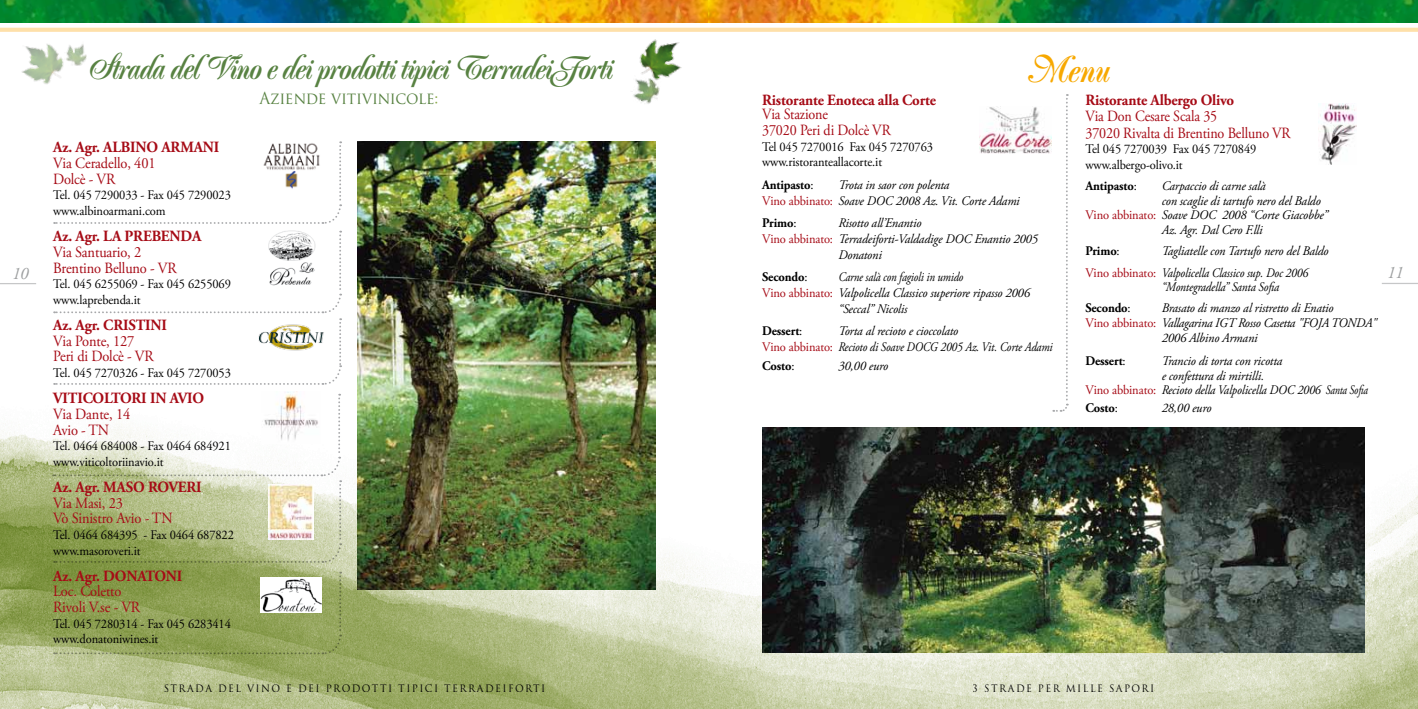
<style>
.page{position:relative;width:1418px;height:709px;background:#fff}
.page>*{position:absolute;margin:0;border:0;box-sizing:border-box;transform-origin:0 0}
.t1{font:500 35px "Poppl Exquisit";color:#f7a800}
.t2{font:500 31.25px "Poppl Exquisit";letter-spacing:-.02em;color:#588242}
.t3{font:italic 17.5px "Adobe Garamond Pro";color:#9c9e9f;scale:.95 1}
.t4{font:16.25px "Trajan Pro";letter-spacing:-.01em;color:#588242;scale:.95 1}
.t5{font:15.62px/15.6px "Adobe Garamond Pro";letter-spacing:-.01em;color:#a60b16;scale:.92 1}
.t6{font:700 15.62px "Adobe Garamond Pro";letter-spacing:-.01em;color:#a60b16;scale:.95 1}
.t7{font:15.62px/15.6px "Adobe Garamond Pro";letter-spacing:-.01em;color:#a60b16;scale:.9 1}
.t8{font:italic 13.12px/15.6px "Adobe Garamond Pro";letter-spacing:-.01em;color:#000;scale:.95 1}
.t9{font:13.12px/15.6px "Adobe Garamond Pro";letter-spacing:-.01em;color:#000;scale:.95 1}
.t10{font:700 13.12px "Adobe Garamond Pro";letter-spacing:-.01em;color:#000;scale:.95 1}
.t11{font:italic 13.12px "Adobe Garamond Pro";letter-spacing:-.01em;color:#000;scale:.91 1}
.t12{font:italic 13.12px "Adobe Garamond Pro";letter-spacing:-.01em;color:#000;scale:.84 1}
.t13{font:italic 13.12px "Adobe Garamond Pro";letter-spacing:-.01em;color:#000;scale:.88 1}
.t14{font:10px "Trajan Pro";letter-spacing:.155em;color:#000;scale:.95 1}
.s1{color:#8ba946}
.s2{font-weight:400}
.s3{font-style:normal;color:#a60b16}
</style>
<div class="page">
<img style="left:0;top:390px;width:1417px;height:319px">
<img style="left:0;top:0;width:1417px;height:22px">
<hr style="left:0;top:283px;width:36px;height:1px;background:#c6c7c8">
<svg style="left:0;top:28px;width:1417px;height:4px;background:#fee1ac"></svg>
<hr style="left:1381px;top:283px;width:36px;height:1px;background:#c6c7c8">
<img style="left:633px;top:85px;width:27px;height:19px">
<img style="left:635px;top:39px;width:47px;height:46px">
<img style="left:22px;top:44px;width:41px;height:40px">
<img style="left:63px;top:44px;width:24px;height:22px">
<svg style="left:54px;top:141px;width:288px;height:83px"></svg>
<svg style="left:1053px;top:94px;width:15px;height:319px"></svg>
<img style="left:262px;top:141px;width:59px;height:49px">
<img style="left:262px;top:392px;width:59px;height:2px">
<img style="left:979px;top:107px;width:72px;height:46px">
<img style="left:762px;top:427px;width:602px;height:225px">
<img style="left:1318px;top:104px;width:37px;height:61px">
<img style="left:358px;top:141px;width:298px;height:448px">
<svg style="left:54px;top:231px;width:288px;height:154px"></svg>
<svg style="left:53px;top:394px;width:289px;height:170px"></svg>
<svg style="left:54px;top:571px;width:288px;height:84px;background:#95a561"></svg>
<h2 class="t2" style="left:87px;top:49px;width:526px">Strada del Vino e dei prodotti tipici TerradeiForti</h2>
<h1 class="t1" style="left:1026px;top:49px;width:83px">Menu</h1>
<p class="t4" style="left:259px;top:88px;width:190px">Aziende vitivinicole<span class="s1">:</span></p>
<p class="t6" style="left:762px;top:91px;width:185px">Ristorante Enoteca alla Corte</p>
<p class="t7" style="left:762px;top:107px;width:144px">Via Stazione<br>37020 Peri di Dolcè VR</p>
<p class="t9" style="left:762px;top:139px;width:181px">Tel 045 7270016 Fax 045 7270763 www.ristoranteallacorte.it</p>
<p class="t10" style="left:762px;top:177px;width:56px">Antipasto<span class="s2">:</span></p>
<p class="t6" style="left:1085px;top:91px;width:158px">Ristorante Albergo Olivo</p>
<p class="t7" style="left:1085px;top:109px;width:229px;line-height:16.2px">Via Don Cesare Scala 35<br>37020 Rivalta di Brentino Belluno VR</p>
<p class="t9" style="left:1085px;top:142px;width:181px">Tel 045 7270039 Fax 045 7270849 www.albergo-olivo.it</p>
<p class="t10" style="left:1085px;top:179px;width:56px">Antipasto<span class="s2">:</span></p>
<p class="t8" style="left:1161px;top:179px;width:111px">Carpaccio di carne salà</p>
<p class="t8" style="left:1161px;top:193px;width:169px">con scaglie di tartufo nero del Baldo</p>
<p class="t8" style="left:1085px;top:207px;width:257px"><span class="s3">Vino abbinato:</span> Soave DOC 2008 “Corte Giacobbe”</p>
<p class="t8" style="left:1161px;top:222px;width:108px">Az. Agr. Dal Cero F.lli</p>
<p class="t10" style="left:1085px;top:243px;width:38px">Primo<span class="s2">:</span></p>
<p class="t6" style="left:53px;top:138px;width:176px">Az. Agr. ALBINO ARMANI</p>
<p class="t5" style="left:53px;top:156px;width:113px">Via Ceradello, 401<br>Dolcè - VR</p>
<p class="t9" style="left:53px;top:188px;width:189px">Tel. 045 7290033 - Fax 045 7290023 www.albinoarmani.com</p>
<p class="t6" style="left:53px;top:227px;width:158px">Az. Agr. LA PREBENDA</p>
<p class="t5" style="left:53px;top:245px;width:136px">Via Santuario, 2<br>Brentino Belluno - VR</p>
<p class="t9" style="left:53px;top:277px;width:189px">Tel. 045 6255069 - Fax 045 6255069 www.laprebenda.it</p>
<p class="t6" style="left:53px;top:316px;width:121px">Az. Agr. CRISTINI</p>
<p class="t5" style="left:53px;top:333px;width:111px">Via Ponte, 127<br>Peri di Dolcè - VR</p>
<p class="t9" style="left:53px;top:365px;width:189px">Tel. 045 7270326 - Fax 045 7270053</p>
<p class="t6" style="left:53px;top:389px;width:160px">VITICOLTORI IN AVIO</p>
<p class="t5" style="left:53px;top:406px;width:85px">Via Dante, 14<br>Avio - TN</p>
<p class="t9" style="left:53px;top:438px;width:189px">Tel. 0464 684008 - Fax 0464 684921 www.viticoltoriinavio.it</p>
<p class="t6" style="left:53px;top:478px;width:158px">Az. Agr. MASO ROVERI</p>
<p class="t5" style="left:53px;top:495px;width:131px">Via Masi, 23<br>Vò Sinistro Avio - TN</p>
<p class="t9" style="left:53px;top:527px;width:192px">Tel. 0464 684395 - Fax 0464 687822 www.masoroveri.it</p>
<p class="t6" style="left:53px;top:567px;width:137px">Az. Agr. DONATONI</p>
<p class="t5" style="left:53px;top:584px;width:96px">Loc. Coletto<br>Rivoli V.se - VR</p>
<p class="t9" style="left:53px;top:616px;width:189px">Tel. 045 7280314 - Fax 045 6283414 www.donatoniwines.it</p>
<p class="t8" style="left:762px;top:177px;width:273px;text-align:center">Trota in saor con polenta<br><span class="s3">Vino abbinato:</span> Soave DOC 2008 Az. Vit. Corte Adami</p>
<p class="t10" style="left:762px;top:215px;width:38px">Primo<span class="s2">:</span></p>
<p class="t8" style="left:838px;top:216px;width:89px">Risotto all’Enantio</p>
<p class="t8" style="left:762px;top:231px;width:292px"><span class="s3">Vino abbinato:</span> Terradeiforti-Valdadige DOC Enantio 2005</p>
<p class="t8" style="left:838px;top:247px;width:47px">Donatoni</p>
<p class="t10" style="left:762px;top:269px;width:49px">Secondo<span class="s2">:</span></p>
<p class="t12" style="left:838px;top:269px;width:150px">Carne salà con fagioli in umido</p>
<p class="t8" style="left:762px;top:285px;width:283px"><span class="s3">Vino abbinato:</span> Valpolicella Classico superiore ripasso 2006</p>
<p class="t8" style="left:838px;top:301px;width:74px">“Seccal” Nicolis</p>
<p class="t10" style="left:762px;top:323px;width:44px">Dessert<span class="s2">:</span></p>
<p class="t8" style="left:1085px;top:240px;width:257px;line-height:21.5px;text-indent:76px">Tagliatelle con Tartufo nero del Baldo<br><span class="s3">Vino abbinato:</span> Valpolicella Classico sup. Doc 2006</p>
<p class="t13" style="left:1161px;top:279px;width:135px">“Montegradella” Santa Sofia</p>
<p class="t10" style="left:1085px;top:300px;width:49px">Secondo<span class="s2">:</span></p>
<p class="t8" style="left:1161px;top:301px;width:182px">Brasato di manzo al ristretto di Enatio</p>
<p class="t8" style="left:1085px;top:316px;width:308px"><span class="s3">Vino abbinato:</span> Vallagarina IGT Rosso Casetta "FOJA TONDA"</p>
<p class="t8" style="left:1161px;top:331px;width:102px">2006 Albino Armani</p>
<p class="t10" style="left:1085px;top:353px;width:44px">Dessert<span class="s2">:</span></p>
<p class="t8" style="left:1161px;top:353px;width:128px">Trancio di torta con ricotta</p>
<p class="t8" style="left:1161px;top:368px;width:109px">e confettura di mirtilli.</p>
<p class="t11" style="left:1085px;top:382px;width:312px"><span class="s3">Vino abbinato:</span> Recioto della Valpolicella DOC 2006 Santa Sofia</p>
<p class="t10" style="left:1085px;top:400px;width:36px">Costo<span class="s2">:</span></p>
<p class="t8" style="left:1161px;top:400px;width:54px">28,00 euro</p>
<h3 class="t3" style="left:12px;top:263px;width:19px">10</h3>
<h3 class="t3" style="left:1386px;top:262px;width:19px">11</h3>
<p class="t8" style="left:762px;top:324px;width:307px;text-indent:76px">Torta al recioto e cioccolato<br><span class="s3">Vino abbinato:</span> Recioto di Soave DOCG 2005 Az. Vit. Corte Adami</p>
<p class="t10" style="left:762px;top:358px;width:36px">Costo<span class="s2">:</span></p>
<p class="t8" style="left:838px;top:358px;width:54px">30,00 euro</p>
<p class="t14" style="left:163px;top:681px;width:403px">STRADA DEL VINO E DEI PRODOTTI TIPICI TERRADEIFORTI</p>
<p class="t14" style="left:972px;top:681px;width:192px">3 STRADE PER MILLE SAPORI</p>
</div>
